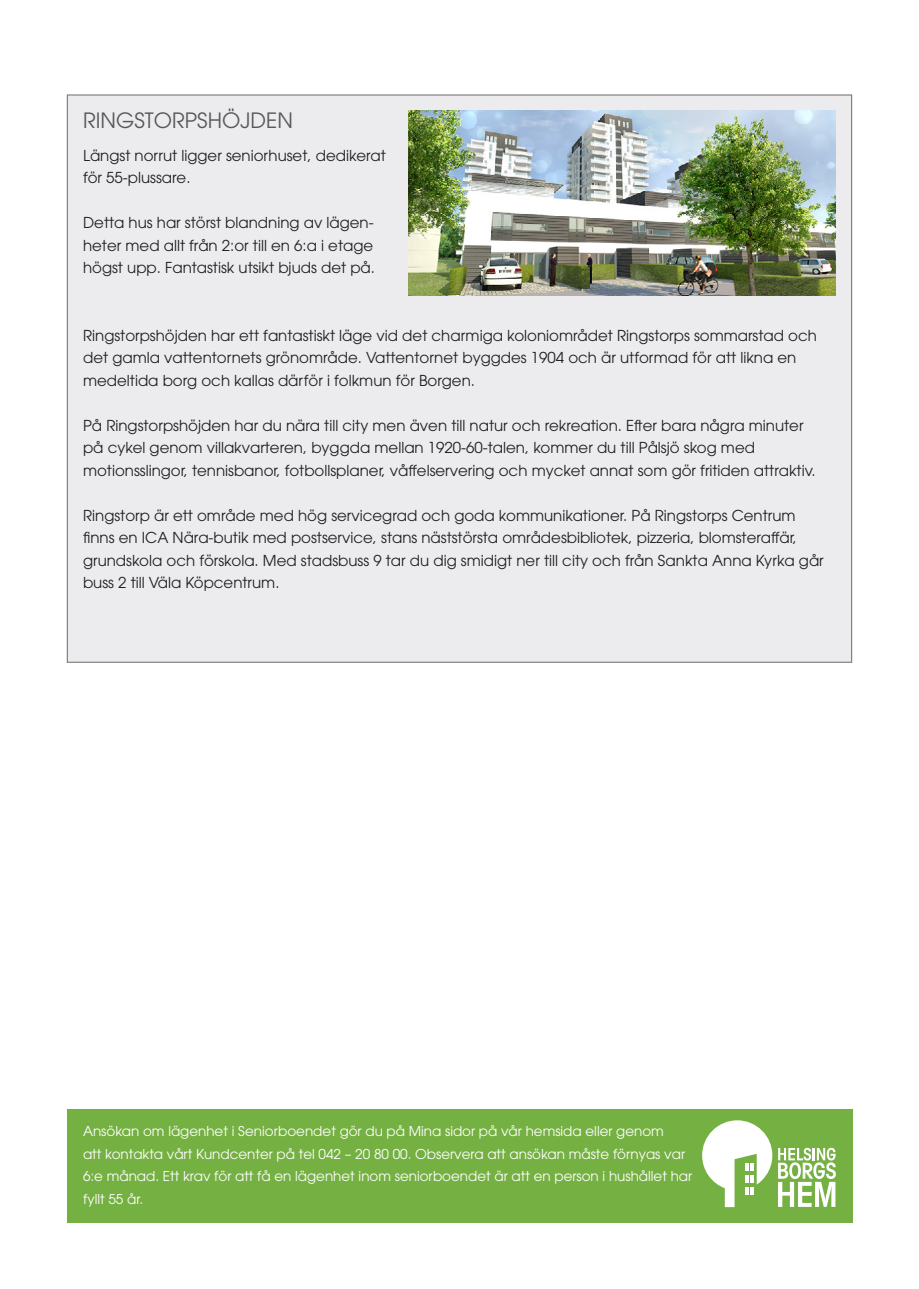
<style>
.page{position:relative;width:919px;height:1289px;background:#fff}
.page>*{position:absolute;margin:0;border:0;box-sizing:border-box;transform-origin:0 0}
.t1{font:21px "ITC Avant Garde Pro";color:#57585a}
.t2{font:15px/22.5px "ITC Avant Garde Pro";color:#231f20}
.t3{font:13.5px "ITC Avant Garde Pro";color:#fff}
</style>
<div class="page">
<div style="left:67px;top:1109px;width:785px;height:113px;background:#75b042"></div>
<svg style="left:778px;top:1147px;width:57px;height:59px"></svg>
<svg style="left:702px;top:1120px;width:70px;height:87px"></svg>
<div style="left:67px;top:94px;width:785px;height:569px;background:#ececee;border:1px solid #787a7d"></div>
<img style="left:408px;top:110px;width:427px;height:185px">
<p class="t1" style="left:83px;top:107px;width:211px">RINGSTORPSHÖJDEN</p>
<p class="t2" style="left:83px;top:144px;width:304px">Längst norrut ligger seniorhuset, dedikerat</p>
<p class="t2" style="left:83px;top:166px;width:109px">för 55-plussare.</p>
<p class="t2" style="left:83px;top:211px;width:292px">Detta hus har störst blandning av lägen-</p>
<p class="t2" style="left:83px;top:234px;width:292px">heter med allt från 2:or till en 6:a i etage</p>
<p class="t2" style="left:83px;top:256px;width:293px">högst upp. Fantastisk utsikt bjuds det på.</p>
<p class="t2" style="left:83px;top:324px;width:735px">Ringstorpshöjden har ett fantastiskt läge vid det charmiga koloniområdet Ringstorps sommarstad och det gamla vattentornets grönområde. Vattentornet byggdes 1904 och är utformad för att likna en medeltida borg och kallas därför i folkmun för Borgen.</p>
<p class="t2" style="left:83px;top:414px;width:734px">På Ringstorpshöjden har du nära till city men även till natur och rekreation. Efter bara några minuter på cykel genom villakvarteren, byggda mellan 1920-60-talen, kommer du till Pålsjö skog med motionsslingor, tennisbanor, fotbollsplaner, våffelservering och mycket annat som gör fritiden attraktiv.</p>
<p class="t2" style="left:83px;top:504px;width:742px">Ringstorp är ett område med hög servicegrad och goda kommunikationer. På Ringstorps Centrum finns en ICA Nära-butik med postservice, stans näststörsta områdesbibliotek, pizzeria, blomsteraffär, grundskola och förskola. Med stadsbuss 9 tar du dig smidigt ner till city och från Sankta Anna Kyrka går buss 2 till Väla Köpcentrum.</p>
<p class="t3" style="left:83px;top:1122px;width:582px">Ansökan om lägenhet i Seniorboendet gör du på Mina sidor på vår hemsida eller genom</p>
<p class="t3" style="left:83px;top:1145px;width:603px">att kontakta vårt Kundcenter på tel 042 – 20 80 00. Observera att ansökan måste förnyas var</p>
<p class="t3" style="left:83px;top:1167px;width:610px">6:e månad. Ett krav för att få en lägenhet inom seniorboendet är att en person i hushållet har</p>
<p class="t3" style="left:83px;top:1190px;width:62px">fyllt 55 år.</p>
</div>
